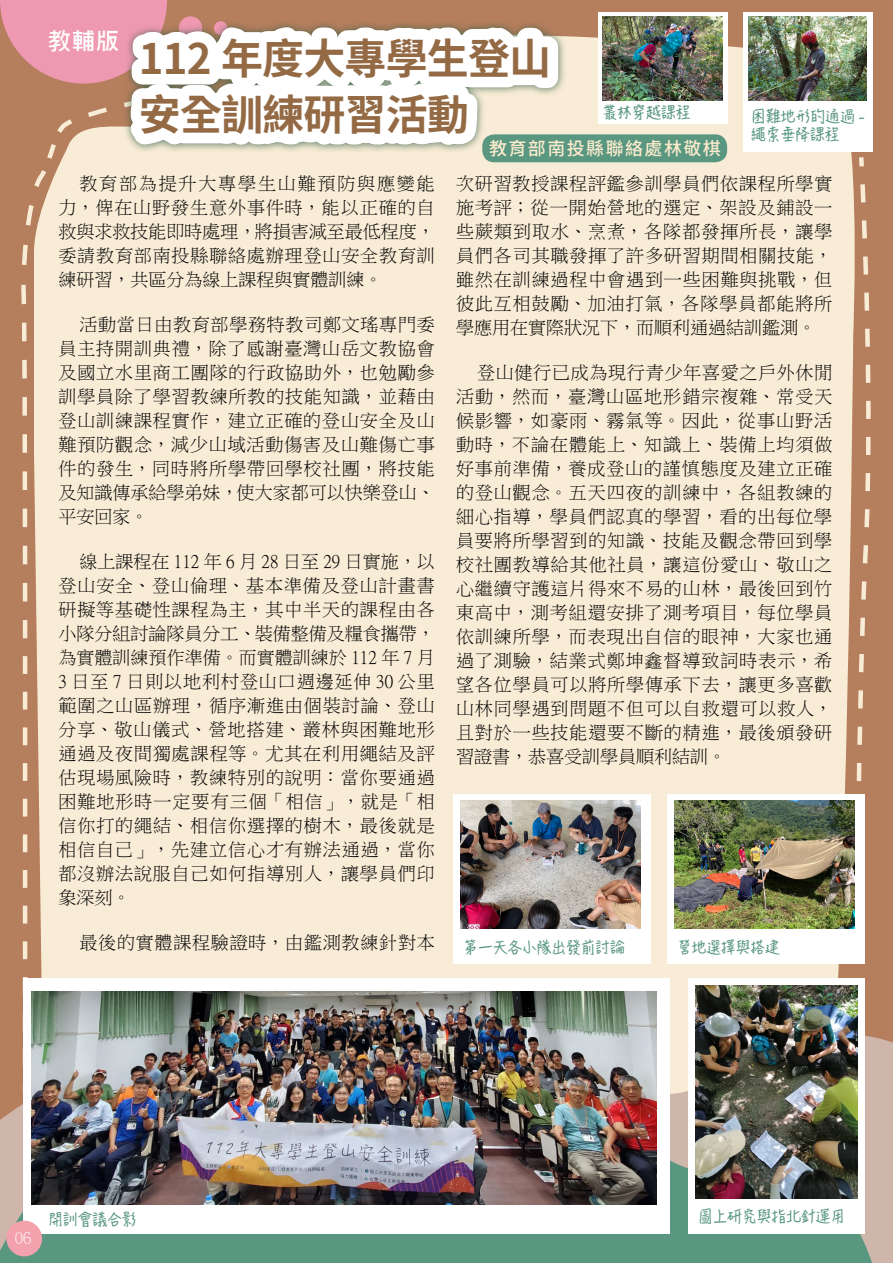
<style>
.page{position:relative;width:893px;height:1263px;background:#b57e5d}
.page>*{position:absolute;margin:0;border:0;box-sizing:border-box;transform-origin:0 0}
.t1{font:700 42px/56.2px "Noto Sans Hant";letter-spacing:-.02em;color:#946a45}
.t2{font:700 24px "Microsoft Jheng Hei";color:#fff}
.t3{font:18px/24px "P Ming Li U";letter-spacing:.05em;color:#000;text-align:justify}
.t4{font:500 18px "Noto Sans CJ Ktc";letter-spacing:.08em;color:#fcebcc}
.t5{font:300 16.5px "Adobe Ming Std";color:#fff}
.t6{font:15px/18px "Hanzi Pen TC W5";letter-spacing:-.02em;color:#599781}
</style>
<div class="page">
<div style="left:138px;top:46px;width:726px;height:965px;background:#f9ecd6"></div>
<svg style="left:670px;top:1026px;width:223px;height:237px;background:#d1baaa"></svg>
<svg style="left:0;top:1062px;width:876px;height:201px;background:#739d88"></svg>
<svg style="left:19px;top:279px;width:119px;height:818px;background:#efddc5"></svg>
<svg style="left:852px;top:153px;width:20px;height:878px"></svg>
<div style="left:482px;top:134px;width:245px;height:28px;background:#599781;border-radius:12px"></div>
<div style="left:23px;top:978px;width:647px;height:256px;background:#fff"></div>
<div style="left:453px;top:794px;width:198px;height:169px;background:#fff"></div>
<div style="left:667px;top:794px;width:197px;height:169px;background:#fff"></div>
<div style="left:598px;top:12px;width:130px;height:111px;background:#fff"></div>
<div style="left:743px;top:12px;width:130px;height:139px;background:#fff"></div>
<img style="left:32px;top:991px;width:624px;height:213px">
<img style="left:460px;top:801px;width:181px;height:127px">
<img style="left:674px;top:801px;width:181px;height:127px">
<img style="left:622px;top:16px;width:101px;height:84px">
<img style="left:748px;top:16px;width:119px;height:84px">
<div style="left:688px;top:979px;width:177px;height:255px;background:#fff"></div>
<img style="left:695px;top:985px;width:163px;height:213px">
<div style="left:6px;top:1221px;width:36px;height:35px;background:#f2a1ad;border-radius:50%"></div>
<svg style="left:0;top:0;width:622px;height:279px"></svg>
<h2 class="t2" style="left:47px;top:26px;width:73px">教輔版</h2>
<h1 class="t1" style="left:139px;top:31px;width:414px">112 年度大專學生登山安全訓練研習活動</h1>
<p class="t6" style="left:602px;top:103px;width:90px">叢林穿越課程</p>
<p class="t6" style="left:751px;top:107px;width:116px">困難地形的通過 -繩索垂降課程</p>
<p class="t4" style="left:489px;top:138px;width:233px">教育部南投縣聯絡處林敬棋</p>
<p class="t3" style="left:58px;top:171px;width:378px;text-indent:21px">教育部為提升大專學生山難預防與應變能力，俾在山野發生意外事件時，能以正確的自救與求救技能即時處理，將損害減至最低程度，委請教育部南投縣聯絡處辦理登山安全教育訓練研習，共區分為線上課程與實體訓練。</p>
<p class="t3" style="left:58px;top:313px;width:378px;text-indent:21px">活動當日由教育部學務特教司鄭文瑤專門委員主持開訓典禮，除了感謝臺灣山岳文教協會及國立水里商工團隊的行政協助外，也勉勵參訓學員除了學習教練所教的技能知識，並藉由登山訓練課程實作，建立正確的登山安全及山難預防觀念，減少山域活動傷害及山難傷亡事件的發生，同時將所學帶回學校社團，將技能及知識傳承給學弟妹，使大家都可以快樂登山、平安回家。</p>
<p class="t3" style="left:58px;top:550px;width:378px;text-indent:21px">線上課程在 112 年 6 月 28 日至 29 日實施，以登山安全、登山倫理、基本準備及登山計畫書研擬等基礎性課程為主，其中半天的課程由各小隊分組討論隊員分工、裝備整備及糧食攜帶，為實體訓練預作準備。而實體訓練於 112 年 7 月3 日至 7 日則以地利村登山口週邊延伸 30 公里範圍之山區辦理，循序漸進由個裝討論、登山分享、敬山儀式、營地搭建、叢林與困難地形通過及夜間獨處課程等。尤其在利用繩結及評估現場風險時，教練特別的說明：當你要通過困難地形時一定要有三個「相信」，就是「相信你打的繩結、相信你選擇的樹木，最後就是相信自己」，先建立信心才有辦法通過，當你都沒辦法說服自己如何指導別人，讓學員們印象深刻。</p>
<p class="t3" style="left:79px;top:931px;width:357px">最後的實體課程驗證時，由鑑測教練針對本</p>
<p class="t3" style="left:456px;top:171px;width:378px">次研習教授課程評鑑參訓學員們依課程所學實施考評；從一開始營地的選定、架設及鋪設一些蕨類到取水、烹煮，各隊都發揮所長，讓學員們各司其職發揮了許多研習期間相關技能，雖然在訓練過程中會遇到一些困難與挑戰，但彼此互相鼓勵、加油打氣，各隊學員都能將所學應用在實際狀況下，而順利通過結訓鑑測。</p>
<p class="t3" style="left:456px;top:360px;width:378px;text-indent:21px">登山健行已成為現行青少年喜愛之戶外休閒活動，然而，臺灣山區地形錯宗複雜、常受天候影響，如豪雨、霧氣等。因此，從事山野活動時，不論在體能上、知識上、裝備上均須做好事前準備，養成登山的謹慎態度及建立正確的登山觀念。五天四夜的訓練中，各組教練的細心指導，學員們認真的學習，看的出每位學員要將所學習到的知識、技能及觀念帶回到學校社團教導給其他社員，讓這份愛山、敬山之心繼續守護這片得來不易的山林，最後回到竹東高中，測考組還安排了測考項目，每位學員依訓練所學，而表現出自信的眼神，大家也通過了測驗，結業式鄭坤鑫督導致詞時表示，希望各位學員可以將所學傳承下去，讓更多喜歡山林同學遇到問題不但可以自救還可以救人，且對於一些技能還要不斷的精進，最後頒發研習證書，恭喜受訓學員順利結訓。</p>
<p class="t6" style="left:463px;top:937px;width:163px">第一天各小隊出發前討論</p>
<p class="t6" style="left:677px;top:937px;width:105px">營地選擇與搭建</p>
<p class="t5" style="left:15px;top:1229px;width:18px">06</p>
<p class="t6" style="left:48px;top:1209px;width:90px">開訓會議合影</p>
<p class="t6" style="left:698px;top:1206px;width:149px">圖上研究與指北針運用</p>
</div>
